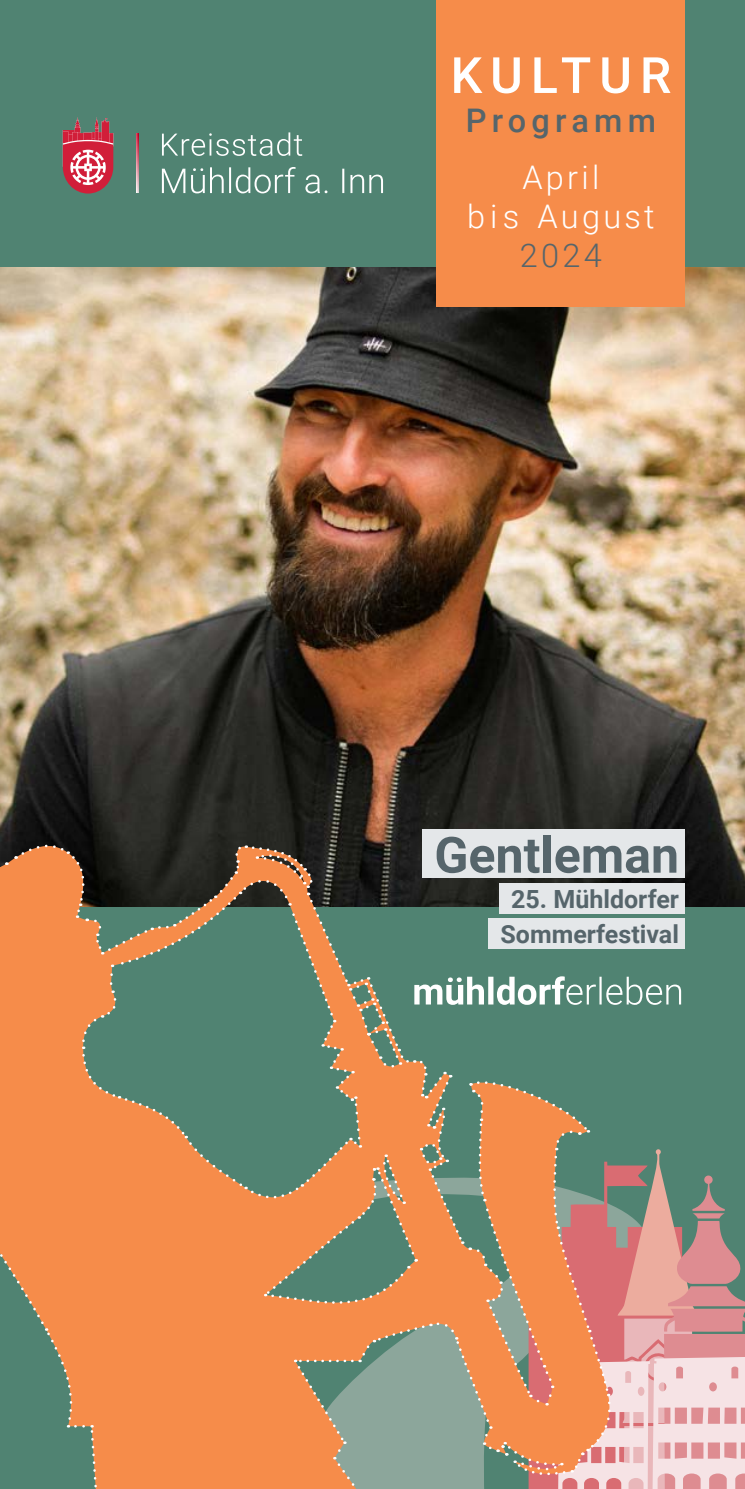
<style>
.page{position:relative;width:745px;height:1489px;background:#fff}
.page>*{position:absolute;margin:0;border:0;box-sizing:border-box;transform-origin:0 0}
.VA_Titel{font:700 50px "Roboto";color:#56656b}
.t1{font:500 50px "Roboto";letter-spacing:.16em;color:#fff}
.t2{font:300 32.5px "Roboto";letter-spacing:.1em;color:#fff}
.t3{font:500 32.5px "Roboto";letter-spacing:.16em;color:#56656b}
.t4{font:300 32.5px "Roboto";color:#56656b}
.VA_Titel-2{font:700 25px "Roboto";color:#56656b}
</style>
<div class="page">
<div style="left:0;top:0;width:744px;height:1488px;background:#508372"></div>
<img style="left:0;top:268px;width:744px;height:574px">
<div style="left:436px;top:0;width:248px;height:306px;background:#f68c4a"></div>
<img style="left:136px;top:133px;width:2px;height:60px">
<svg style="left:162px;top:132px;width:140px;height:24px"></svg>
<svg style="left:162px;top:167px;width:221px;height:26px"></svg>
<svg style="left:63px;top:117px;width:50px;height:76px"></svg>
<svg style="left:0;top:842px;width:744px;height:647px"></svg>
<div style="left:422px;top:829px;width:262px;height:49px;background:#e4e7e9"></div>
<div style="left:499px;top:883px;width:185px;height:30px;background:#e4e7e9"></div>
<div style="left:488px;top:918px;width:196px;height:30px;background:#e4e7e9"></div>
<p class="t1" style="left:450px;top:40px;width:222px">KULTUR</p>
<p class="t3" style="left:465px;top:98px;width:192px">Programm</p>
<p class="t2" style="left:522px;top:154px;width:78px">April</p>
<p class="t2" style="left:466px;top:193px;width:189px">bis August</p>
<p class="t4" style="left:519px;top:232px;width:83px">2024</p>
<p class="VA_Titel" style="left:434px;top:819px;width:246px">Gentleman</p>
<p class="VA_Titel-2" style="left:511px;top:881px;width:169px">25. Mühldorfer</p>
<p class="VA_Titel-2" style="left:500px;top:916px;width:180px">Sommerfestival</p>
</div>
